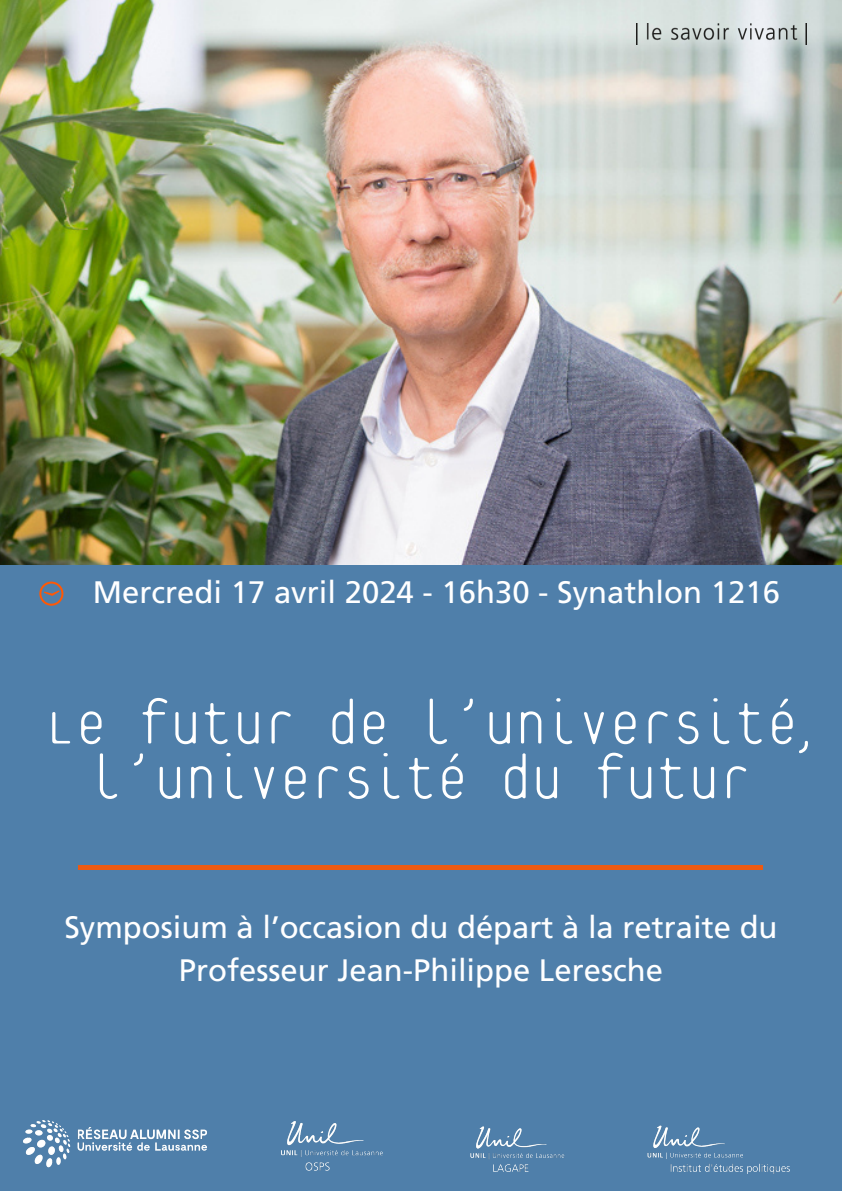
<style>
.page{position:relative;width:842px;height:1191px;background:#fff}
.page>*{position:absolute;margin:0;border:0;box-sizing:border-box;transform-origin:0 0}
.t1{font:100 68px/54.8px "Platelet";color:#fff;text-align:center}
.t2{font:31.1px "Frutiger LT Std";color:#fff}
.t3{font:31px "Frutiger LT Std";color:#fff}
</style>
<div class="page">
<div style="left:0;top:0;width:842px;height:1190px;background:#4f7faa"></div>
<img style="left:0;top:0;width:842px;height:564px">
<img style="left:637px;top:23px;width:169px;height:21px">
<hr style="left:79px;top:865px;width:684px;height:4px;background:#ed5a11">
<svg style="left:39px;top:581px;width:24px;height:24px"></svg>
<img style="left:281px;top:1121px;width:102px;height:50px">
<img style="left:23px;top:1120px;width:184px;height:48px">
<img style="left:647px;top:1125px;width:143px;height:49px">
<img style="left:470px;top:1126px;width:95px;height:46px">
<p class="t2" style="left:93px;top:580px;width:689px">Mercredi 17 avril 2024 - 16h30 - Synathlon 1216</p>
<p class="t1" style="left:44px;top:700px;width:779px">Le futur de l’université, l’université du futur</p>
<p class="t3" style="left:64px;top:914px;width:715px">Symposium à l’occasion du départ à la retraite du</p>
<p class="t3" style="left:179px;top:957px;width:486px">Professeur Jean-Philippe Leresche</p>
</div>
